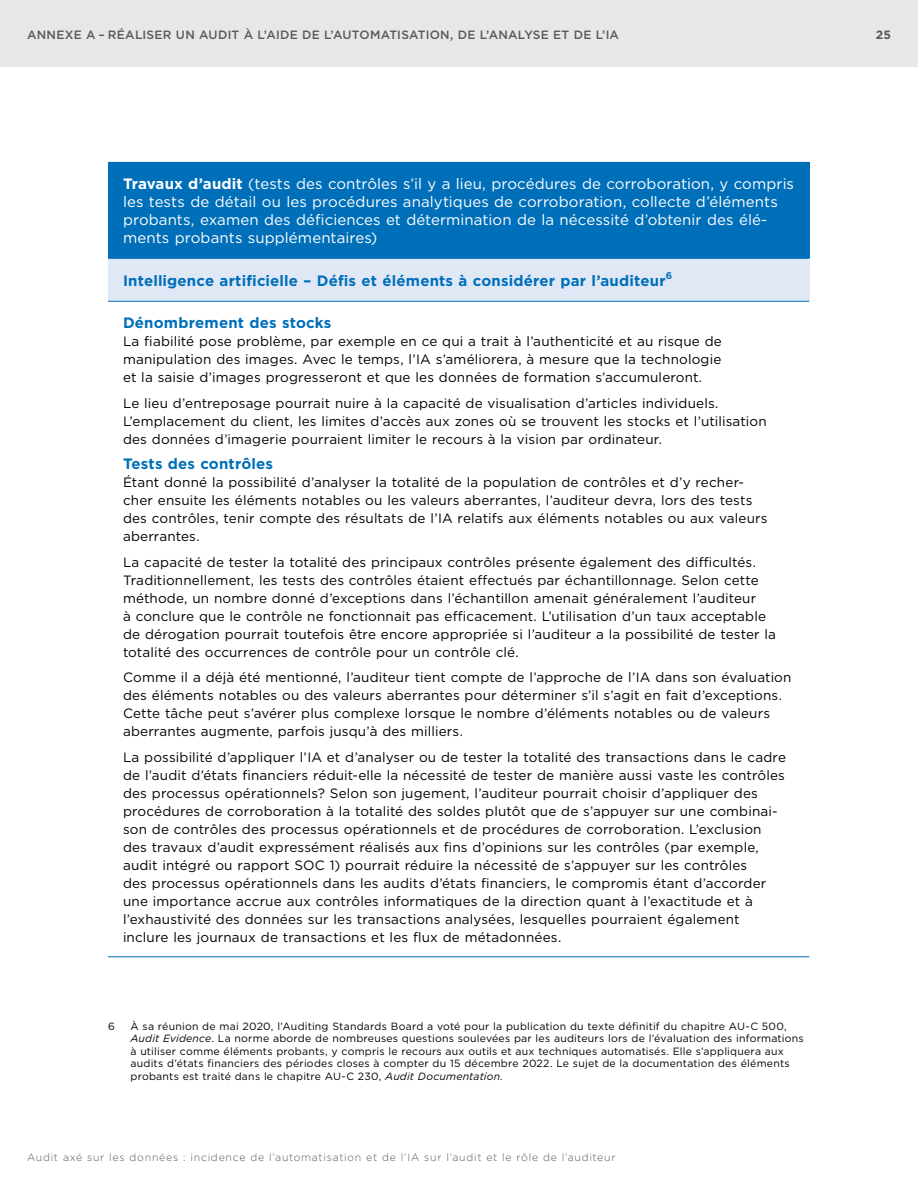
<style>
.page{position:relative;width:918px;height:1188px;background:#fff}
.page>*{position:absolute;margin:0;border:0;box-sizing:border-box;transform-origin:0 0}
.t1{font:15px/18px "Gotham";letter-spacing:.005em;color:#fff}
.t2{font:700 15px "Gotham";letter-spacing:.01em;color:#006fba}
.t3{font:13.5px/18px "Gotham";letter-spacing:.01em;color:#000}
.t4{font:500 12px "Gotham";letter-spacing:.025em;color:#58595b}
.t5{font:700 12px "Gotham";color:#58595b}
.t6{font:10.5px/12.6px "Gotham";letter-spacing:.02em;color:#000}
.t7{font:300 10.5px "Gotham";letter-spacing:.07em;color:#58595b}
.t8{font:700 9.75px "Gotham";color:#006fba}
.s1{font-weight:700}
.s2{font-style:italic}
</style>
<div class="page">
<div style="left:108px;top:162px;width:701px;height:96px;background:#006fba"></div>
<div style="left:108px;top:258px;width:701px;height:43px;background:#e1e8f5"></div>
<hr style="left:108px;top:258px;width:701px;height:1px;background:#006fba">
<hr style="left:108px;top:301px;width:701px;height:1px;background:#006fba">
<hr style="left:108px;top:956px;width:701px;height:1px;background:#006fba">
<div style="left:0;top:0;width:918px;height:68px;background:#e6e7e8"></div>
<p class="t4" style="left:27px;top:26px;width:594px">ANNEXE A – RÉALISER UN AUDIT À L’AI DE DE L’AUTOMATISATI ON, DE L’ANALYSE ET DE L’IA</p>
<p class="t5" style="left:876px;top:26px;width:17px">25</p>
<p class="t1" style="left:123px;top:175px;width:673px"><span class="s1">Travaux d’audit</span> (tests des contrôles s’il y a lieu, procédures de corroboration, y compris les tests de détail ou les procédures analytiques de corroboration, collecte d’éléments probants, examen des déficiences et détermination de la nécessité d’obtenir des élé&shy;ments probants supplémentaires)</p>
<p class="t2" style="left:123px;top:271px;width:544px">Intelligence artificielle – Défis et éléments à considérer par l’auditeur</p>
<p class="t8" style="left:666px;top:269px;width:8px">6</p>
<h3 class="t2" style="left:123px;top:313px;width:210px">Dénombrement des stocks</h3>
<p class="t3" style="left:123px;top:332px;width:600px;text-align:justify">La fiabilité pose problème, par exemple en ce qui a trait à l’authenticité et au risque de manipulation des images. Avec le temps, l’IA s’améliorera, à mesure que la technologie et la saisie d’images progresseront et que les données de formation s’accumuleront.</p>
<p class="t3" style="left:123px;top:394px;width:645px">Le lieu d’entreposage pourrait nuire à la capacité de visualisation d’articles individuels.<br>L’emplacement du client, les limites d’accès aux zones où se trouvent les stocks et l’utilisation des données d’imagerie pourraient limiter le recours à la vision par ordinateur.</p>
<h3 class="t2" style="left:123px;top:454px;width:152px">Tests des contrôles</h3>
<p class="t3" style="left:123px;top:473px;width:646px">Étant donné la possibilité d’analyser la totalité de la population de contrôles et d’y recher&shy;cher ensuite les éléments notables ou les valeurs aberrantes, l’auditeur devra, lors des tests des contrôles, tenir compte des résultats de l’IA relatifs aux éléments notables ou aux valeurs aberrantes.</p>
<p class="t3" style="left:123px;top:553px;width:655px">La capacité de tester la totalité des principaux contrôles présente également des difficultés.<br>Traditionnellement, les tests des contrôles étaient effectués par échantillonnage. Selon cette méthode, un nombre donné d’exceptions dans l’échantillon amenait généralement l’auditeur<br>à conclure que le contrôle ne fonctionnait pas efficacement. L’utilisation d’un taux acceptable de dérogation pourrait toutefois être encore appropriée si l’auditeur a la possibilité de tester la totalité des occurrences de contrôle pour un contrôle clé.</p>
<p class="t3" style="left:123px;top:668px;width:670px">Comme il a déjà été mentionné, l’auditeur tient compte de l’approche de l’IA dans son évaluation des éléments notables ou des valeurs aberrantes pour déterminer s’il s’agit en fait d’exceptions.<br>Cette tâche peut s’avérer plus complexe lorsque le nombre d’éléments notables ou de valeurs aberrantes augmente, parfois jusqu’à des milliers.</p>
<p class="t3" style="left:123px;top:748px;width:665px">La possibilité d’appliquer l’IA et d’analyser ou de tester la totalité des transactions dans le cadre de l’audit d’états financiers réduit-elle la nécessité de tester de manière aussi vaste les contrôles des processus opérationnels? Selon son jugement, l’auditeur pourrait choisir d’appliquer des procédures de corroboration à la totalité des soldes plutôt que de s’appuyer sur une combinai&shy;son de contrôles des processus opérationnels et de procédures de corroboration. L’exclusion des travaux d’audit expressément réalisés aux fins d’opinions sur les contrôles (par exemple, audit intégré ou rapport SOC 1) pourrait réduire la nécessité de s’appuyer sur les contrôles<br>des processus opérationnels dans les audits d’états financiers, le compromis étant d’accorder une importance accrue aux contrôles informatiques de la direction quant à l’exactitude et à l’exhaustivité des données sur les transactions analysées, lesquelles pourraient également inclure les journaux de transactions et les flux de métadonnées.</p>
<p class="t6" style="left:108px;top:1019px;width:8px">6</p>
<p class="t6" style="left:131px;top:1019px;width:675px">À sa réunion de mai 2020, l’Auditing Standards Board a voté pour la publication du texte définitif du chapitre AU-C 500, <span class="s2">Audit Evidence</span>. La norme aborde de nombreuses questions soulevées par les auditeurs lors de l’évaluation des informations à utiliser comme éléments probants, y compris le recours aux outils et aux techniques automatisés. Elle s’appliquera aux audits d’états financiers des périodes closes à compter du 15 décembre 2022. Le sujet de la documentation des éléments probants est traité dans le chapitre AU-C 230, <span class="s2">Audit Documentation.</span></p>
<p class="t7" style="left:27px;top:1151px;width:590px">Audit axé sur les données : incidence de l’automatisation et de l’IA sur l’audit et le rôle de l’auditeur</p>
</div>
